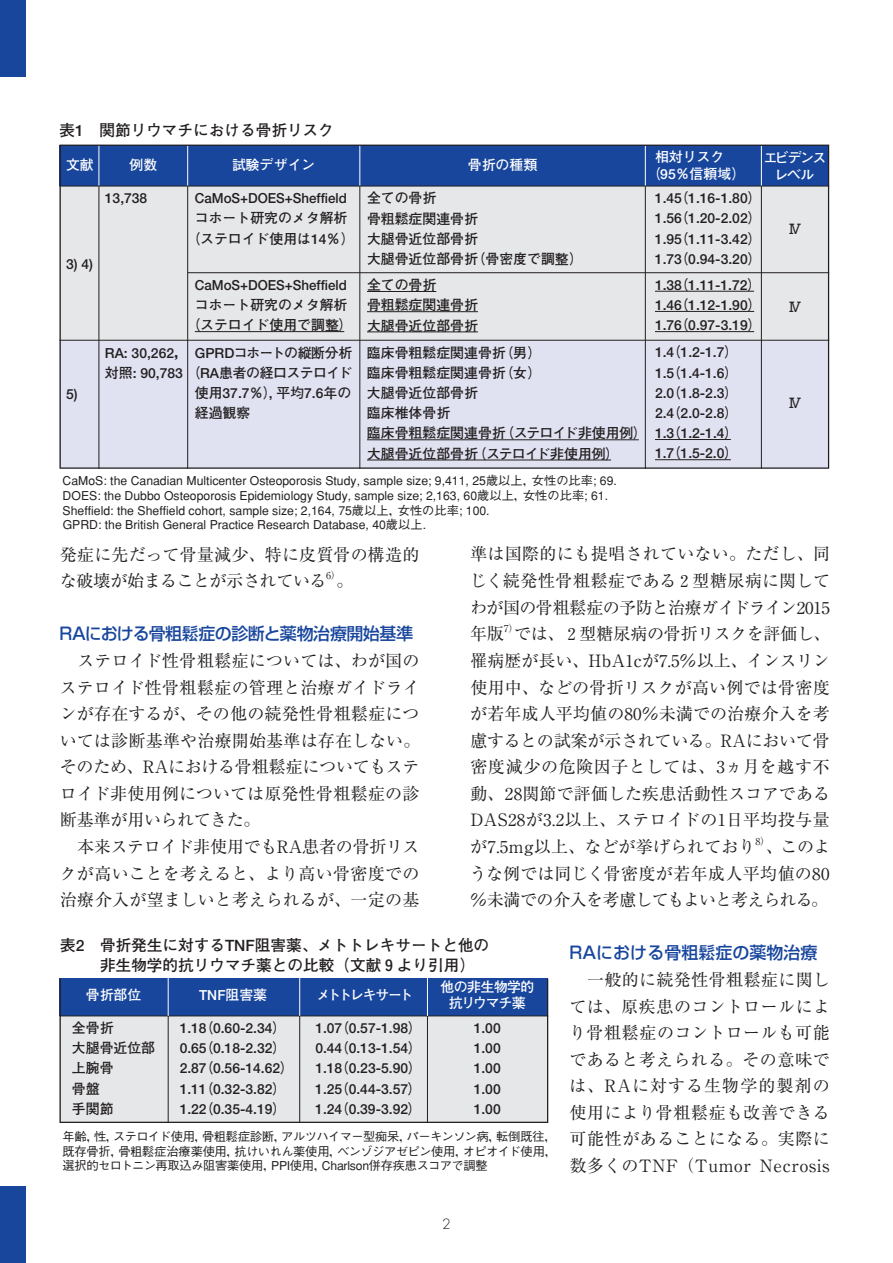
<style>
.page{position:relative;width:893px;height:1263px;background:#fff}
.page>*{position:absolute;margin:0;border:0;box-sizing:border-box;transform-origin:0 0}
.t1{font:16.95px/26.5px "Ryumin";letter-spacing:.005em;color:#231f20;text-align:justify}
.t2{font:500 16.95px "Shin Go";letter-spacing:-.02em;color:#18469d}
.t3{font:500 16.95px "Shin Go";color:#18469d}
.t4{font:700 15.6px/19.6px "Futo Go B101";color:#231f20}
.t5{font:13.95px/20.2px "Futo Go B101 Bold 83 pv RKSJ H";color:#231f20}
.t6{font:13.95px/20.2px "Futo Go B101 Bold 83 pv RKSJ H";color:#231f20;text-align:center;scale:.96 1}
.t7{font:13.95px/16.6px "Futo Go B101 Bold 83 pv RKSJ H";color:#fff}
.t8{font:13.95px "Futo Go B101 Bold 83 pv RKSJ H";letter-spacing:-.025em;color:#231f20}
.t9{font:13.95px/16.6px "Futo Go B101 Bold 83 pv RKSJ H";letter-spacing:-.05em;color:#fff;text-align:center}
.t10{font:13.95px/16.6px "Futo Go B101 Bold 83 pv RKSJ H";letter-spacing:-.1em;color:#fff;text-align:center}
.t11{font:13.95px "Futo Go B101 Bold 83 pv RKSJ H";letter-spacing:-.155em;color:#fff}
.t12{font:300 13.8px "Futura";color:#231f20}
.t13{font:12.3px/14.7px "Gothic BBB Medium 83 pv RKSJ H";color:#231f20}
.t14{font:9.9px "Ryumin";color:#231f20}
</style>
<div class="page">
<div style="left:0;top:0;width:26px;height:77px;background:#18469d"></div>
<div style="left:0;top:1186px;width:26px;height:77px;background:#18469d"></div>
<svg style="left:60px;top:145px;width:769px;height:324px;background:#c5ccdd"></svg>
<svg style="left:195px;top:331px;width:149px;height:1px"></svg>
<svg style="left:367px;top:291px;width:69px;height:1px"></svg>
<hr style="left:367px;top:311px;width:111px;height:1px;background:#231f20">
<hr style="left:367px;top:332px;width:111px;height:1px;background:#231f20">
<svg style="left:655px;top:291px;width:45px;height:1px"></svg>
<hr style="left:700px;top:291px;width:32px;height:1px;background:#231f20">
<svg style="left:732px;top:291px;width:22px;height:1px"></svg>
<svg style="left:655px;top:311px;width:33px;height:1px"></svg>
<hr style="left:688px;top:311px;width:44px;height:1px;background:#231f20">
<svg style="left:732px;top:311px;width:22px;height:1px"></svg>
<svg style="left:655px;top:331px;width:33px;height:1px"></svg>
<hr style="left:688px;top:331px;width:44px;height:1px;background:#231f20">
<svg style="left:732px;top:331px;width:22px;height:1px"></svg>
<hr style="left:367px;top:439px;width:139px;height:1px;background:#231f20">
<svg style="left:506px;top:439px;width:72px;height:1px"></svg>
<hr style="left:578px;top:439px;width:55px;height:1px;background:#231f20">
<hr style="left:367px;top:460px;width:111px;height:1px;background:#231f20">
<svg style="left:478px;top:460px;width:72px;height:1px"></svg>
<hr style="left:550px;top:460px;width:56px;height:1px;background:#231f20">
<svg style="left:655px;top:439px;width:76px;height:1px"></svg>
<svg style="left:655px;top:459px;width:76px;height:1px"></svg>
<svg style="left:60px;top:979px;width:488px;height:144px;background:#aebad1"></svg>
<hr style="left:168px;top:1016px;width:1px;height:107px;background:#231f20">
<hr style="left:168px;top:979px;width:1px;height:37px;background:#fff">
<hr style="left:299px;top:1016px;width:1px;height:107px;background:#231f20">
<hr style="left:299px;top:979px;width:1px;height:37px;background:#fff">
<hr style="left:427px;top:1016px;width:1px;height:107px;background:#231f20">
<hr style="left:427px;top:979px;width:1px;height:37px;background:#fff">
<p class="t4" style="left:60px;top:121px;width:276px">表1　関節リウマチにおける骨折リスク</p>
<p class="t7" style="left:66px;top:157px;width:29px">文献</p>
<p class="t7" style="left:129px;top:157px;width:29px">例数</p>
<p class="t7" style="left:232px;top:157px;width:85px">試験デザイン</p>
<p class="t7" style="left:468px;top:157px;width:71px">骨折の種類</p>
<p class="t7" style="left:647px;top:148px;width:99px;text-indent:8px">相対リスク（95％信頼域）</p>
<p class="t10" style="left:764px;top:150px;width:64px">エビデンスレベル</p>
<p class="t5" style="left:66px;top:254px;width:29px">3) 4)</p>
<p class="t5" style="left:66px;top:384px;width:13px">5)</p>
<p class="t5" style="left:105px;top:188px;width:44px">13,738</p>
<p class="t6" style="left:187px;top:188px;width:176px">CaMoS+DOES+Sheffieldコホート研究のメタ解析（ステロイド使用は14％）</p>
<p class="t5" style="left:367px;top:188px;width:217px">全ての骨折<br>骨粗鬆症関連骨折<br>大腿骨近位部骨折<br>大腿骨近位部骨折（骨密度で調整）</p>
<p class="t5" style="left:655px;top:188px;width:107px;text-align:justify">1.45（1.16-1.80）1.56（1.20-2.02）1.95（1.11-3.42）1.73（0.94-3.20）</p>
<p class="t6" style="left:187px;top:275px;width:173px">CaMoS+DOES+Sheffieldコホート研究のメタ解析（ステロイド使用で調整）</p>
<p class="t5" style="left:367px;top:275px;width:113px">全ての骨折<br>骨粗鬆症関連骨折大腿骨近位部骨折</p>
<p class="t5" style="left:655px;top:275px;width:107px;text-align:justify">1.38（1.11-1.72）1.46（1.12-1.90）1.76（0.97-3.19）</p>
<p class="t8" style="left:195px;top:344px;width:159px">GPRDコホートの縦断分析</p>
<p class="t5" style="left:195px;top:383px;width:158px">使用37.7％）, 平均7.6年の経過観察</p>
<p class="t5" style="left:105px;top:342px;width:249px">RA: 30,262，<br>対照: 90,783 （RA患者の経口ステロイド</p>
<p class="t5" style="left:367px;top:342px;width:281px">臨床骨粗鬆症関連骨折（男）<br>臨床骨粗鬆症関連骨折（女）<br>大腿骨近位部骨折<br>臨床椎体骨折<br>臨床骨粗鬆症関連骨折（ステロイド非使用例）大腿骨近位部骨折（ステロイド非使用例）</p>
<p class="t5" style="left:655px;top:342px;width:84px;text-align:justify">1.4（1.2-1.7）1.5（1.4-1.6）2.0（1.8-2.3）2.4（2.0-2.8）1.3（1.2-1.4）1.7（1.5-2.0）</p>
<p class="t13" style="left:63px;top:474px;width:556px">CaMoS: the Canadian Multicenter Osteoporosis Study, sample size; 9,411, 25歳以上，女性の比率; 69.<br>DOES: the Dubbo Osteoporosis Epidemiology Study, sample size; 2,163, 60歳以上，女性の比率; 61.<br>Sheffield: the Sheffield cohort, sample size; 2,164, 75歳以上，女性の比率; 100.<br>GPRD: the British General Practice Research Database, 40歳以上.</p>
<p class="t5" style="left:788px;top:219px;width:15px">Ⅳ</p>
<p class="t5" style="left:788px;top:297px;width:15px">Ⅳ</p>
<p class="t5" style="left:788px;top:393px;width:15px">Ⅳ</p>
<p class="t1" style="left:470px;top:541px;width:362px">準は国際的にも提唱されていない。ただし、同じく続発性骨粗鬆症である２型糖尿病に関してわが国の骨粗鬆症の予防と治療ガイドライン2015年版</p>
<p class="t1" style="left:60px;top:541px;width:361px">発症に先だって骨量減少、特に皮質骨の構造的な破壊が始まることが示されている</p>
<p class="t14" style="left:326px;top:569px;width:16px">6）</p>
<p class="t1" style="left:337px;top:567px;width:19px">。</p>
<p class="t2" style="left:60px;top:623px;width:355px">RAにおける骨粗鬆症の診断と薬物治療開始基準</p>
<p class="t1" style="left:60px;top:647px;width:362px;text-align:left">　ステロイド性骨粗鬆症については、わが国のステロイド性骨粗鬆症の管理と治療ガイドラインが存在するが、その他の続発性骨粗鬆症については診断基準や治療開始基準は存在しない。そのため、RAにおける骨粗鬆症についてもステロイド非使用例については原発性骨粗鬆症の診断基準が用いられてきた。<br>　本来ステロイド非使用でもRA患者の骨折リスクが高いことを考えると、より高い骨密度での治療介入が望ましいと考えられるが、一定の基</p>
<p class="t14" style="left:504px;top:622px;width:16px">7）</p>
<p class="t1" style="left:470px;top:620px;width:362px;text-indent:44px">では、２型糖尿病の骨折リスクを評価し、罹病歴が長い、HbA1cが7.5％以上、インスリン使用中、などの骨折リスクが高い例では骨密度が若年成人平均値の80％未満での治療介入を考慮するとの試案が示されている。RAにおいて骨密度減少の危険因子としては、3ヵ月を越す不動、28関節で評価した疾患活動性スコアであるDAS28が3.2以上、ステロイドの1日平均投与量が7.5mg以上、などが挙げられており</p>
<p class="t14" style="left:755px;top:835px;width:16px">8）</p>
<p class="t1" style="left:470px;top:833px;width:362px;text-indent:296px">、このような例では同じく骨密度が若年成人平均値の80％未満での介入を考慮してもよいと考えられる。</p>
<p class="t3" style="left:569px;top:942px;width:249px">RAにおける骨粗鬆症の薬物治療</p>
<p class="t1" style="left:569px;top:966px;width:262px">　一般的に続発性骨粗鬆症に関しては、原疾患のコントロールにより骨粗鬆症のコントロールも可能であると考えられる。その意味では、RAに対する生物学的製剤の使用により骨粗鬆症も改善できる可能性があることになる。実際に数多くのTNF（Tumor Necrosis</p>
<p class="t4" style="left:60px;top:936px;width:431px">表2　骨折発生に対するTNF阻害薬、メトトレキサートと他の　　 非生物学的抗リウマチ薬との比較（文献９より引用）</p>
<p class="t7" style="left:86px;top:987px;width:57px">骨折部位</p>
<p class="t7" style="left:199px;top:987px;width:70px">TNF阻害薬</p>
<p class="t5" style="left:72px;top:1018px;width:85px">全骨折<br>大腿骨近位部上腕骨<br>骨盤<br>手関節</p>
<p class="t5" style="left:180px;top:1018px;width:115px">1.18（0.60-2.34）<br>0.65（0.18-2.32）<br>2.87（0.56-14.62）<br>1.11（0.32-3.82）<br>1.22（0.35-4.19）</p>
<p class="t9" style="left:441px;top:978px;width:95px">他の非生物学的抗リウマチ薬</p>
<p class="t5" style="left:474px;top:1018px;width:29px;text-align:justify">1.00<br>1.00<br>1.00<br>1.00<br>1.00</p>
<p class="t11" style="left:317px;top:987px;width:98px">メトトレキサート</p>
<p class="t5" style="left:315px;top:1018px;width:107px;text-align:justify">1.07（0.57-1.98）0.44（0.13-1.54）1.18（0.23-5.90）1.25（0.44-3.57）1.24（0.39-3.92）</p>
<p class="t13" style="left:62px;top:1129px;width:496px;text-align:justify">年齢，性，ステロイド使用，骨粗鬆症診断，アルツハイマー型痴呆，パーキンソン病，転倒既往，既存骨折，骨粗鬆症治療薬使用，抗けいれん薬使用，ベンゾジアゼピン使用，オピオイド使用，選択的セロトニン再取込み阻害薬使用，PPI使用，Charlson併存疾患スコアで調整</p>
<p class="t12" style="left:442px;top:1215px;width:10px">2</p>
</div>
